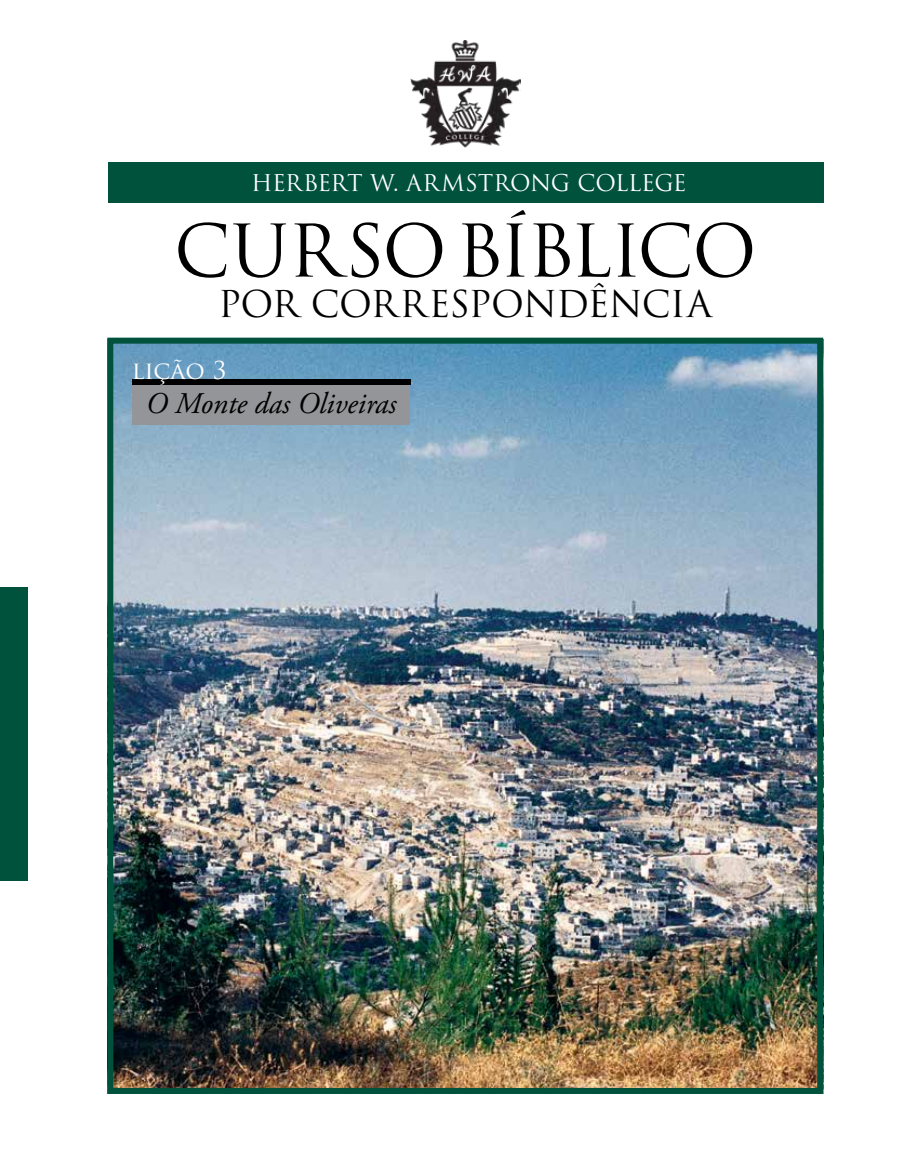
<style>
.page{position:relative;width:905px;height:1175px;background:#fff}
.page>*{position:absolute;margin:0;border:0;box-sizing:border-box;transform-origin:0 0}
.t1{font:70.5px "Trajan Pro";letter-spacing:-.025em;color:#000}
.t2{font:36px "Trajan Pro";letter-spacing:-.025em;color:#000}
.t3{font:italic 30px "Adobe Garamond Pro";color:#000}
.t4{font:24px "Trajan Pro";color:#fff}
.t5{font:22.5px "Trajan Pro";letter-spacing:-.015em;color:#fff}
</style>
<div class="page">
<div style="left:108px;top:162px;width:716px;height:40px;background:#00523d"></div>
<img style="left:410px;top:40px;width:110px;height:108px">
<img style="left:114px;top:345px;width:702px;height:742px">
<div style="left:107px;top:338px;width:716px;height:756px;border:6px solid #00523d"></div>
<div style="left:132px;top:384px;width:278px;height:41px;background:#939598"></div>
<div style="left:132px;top:379px;width:278px;height:5px;background:#000"></div>
<div style="left:0;top:587px;width:27px;height:294px;background:#00523d"></div>
<p class="t5" style="left:251px;top:168px;width:437px">HERBERT W. ARMSTRONG COLLEGE</p>
<h1 class="t1" style="left:174px;top:206px;width:584px">CURSOBÍBLICO</h1>
<h2 class="t2" style="left:218px;top:281px;width:495px">POR CORRESPONDÊNCIA</h2>
<p class="t4" style="left:132px;top:354px;width:96px">lição 3</p>
<h3 class="t3" style="left:146px;top:385px;width:252px">O Monte das Oliveiras</h3>
</div>
